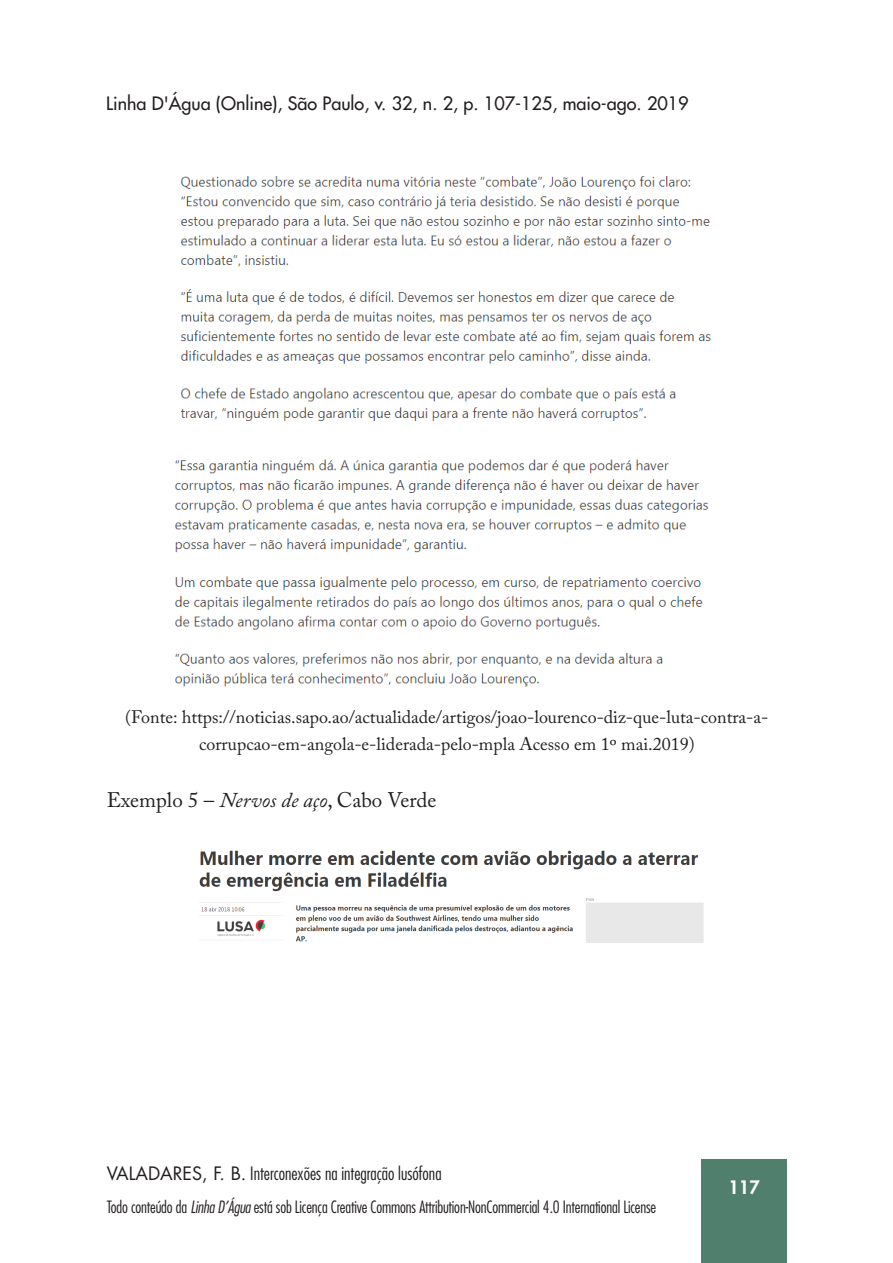
<style>
.page{position:relative;width:893px;height:1263px;background:#fff}
.page>*{position:absolute;margin:0;border:0;box-sizing:border-box;transform-origin:0 0}
.enumeração{font:21px "Adobe Caslon Pro";color:#231f20}
._3__legenda{font:18px/27px "Adobe Caslon Pro";color:#231f20;text-align:center}
.t1{font:18px "Futura LT";color:#231f20}
.t2{font:300 condensed 18px "Futura LT";color:#231f20}
.t3{font:800 18px "Futura LT";color:#fff}
.t4{font:300 condensed 16.5px "Futura LT";letter-spacing:-.01em;color:#231f20}
.s1{font-style:italic}
.s2{font-weight:400;font-stretch:normal}
</style>
<div class="page">
<div style="left:702px;top:1159px;width:85px;height:104px;background:#507f6d"></div>
<img style="left:180px;top:176px;width:531px;height:245px">
<img style="left:175px;top:459px;width:534px;height:228px">
<img style="left:199px;top:850px;width:505px;height:92px">
<p class="t1" style="left:106px;top:91px;width:584px">Linha D'Água (Online), São Paulo, v. 32, n. 2, p. 107-125, maio-ago. 2019</p>
<p class="_3__legenda" style="left:125px;top:704px;width:645px">(Fonte: https://noticias.sapo.ao/actualidade/artigos/joao-lourenco-diz-que-luta-contra-a&shy;corrupcao-em-angola-e-liderada-pelo-mpla Acesso em 1º mai.2019)</p>
<p class="enumeração" style="left:107px;top:788px;width:331px">Exemplo 5 – <span class="s1">Nervos de aço</span>, Cabo Verde</p>
<p class="t2" style="left:107px;top:1162px;width:336px"><span class="s2">VALADARES, F. B.</span> Interconexões na integração lusófona</p>
<p class="t4" style="left:107px;top:1197px;width:551px">Todo conteúdo da <span class="s1">Linha D’Água</span> está sob Licença Creative Commons Attribution-NonCommercial 4.0 International License</p>
<p class="t3" style="left:728px;top:1175px;width:33px">117</p>
</div>
